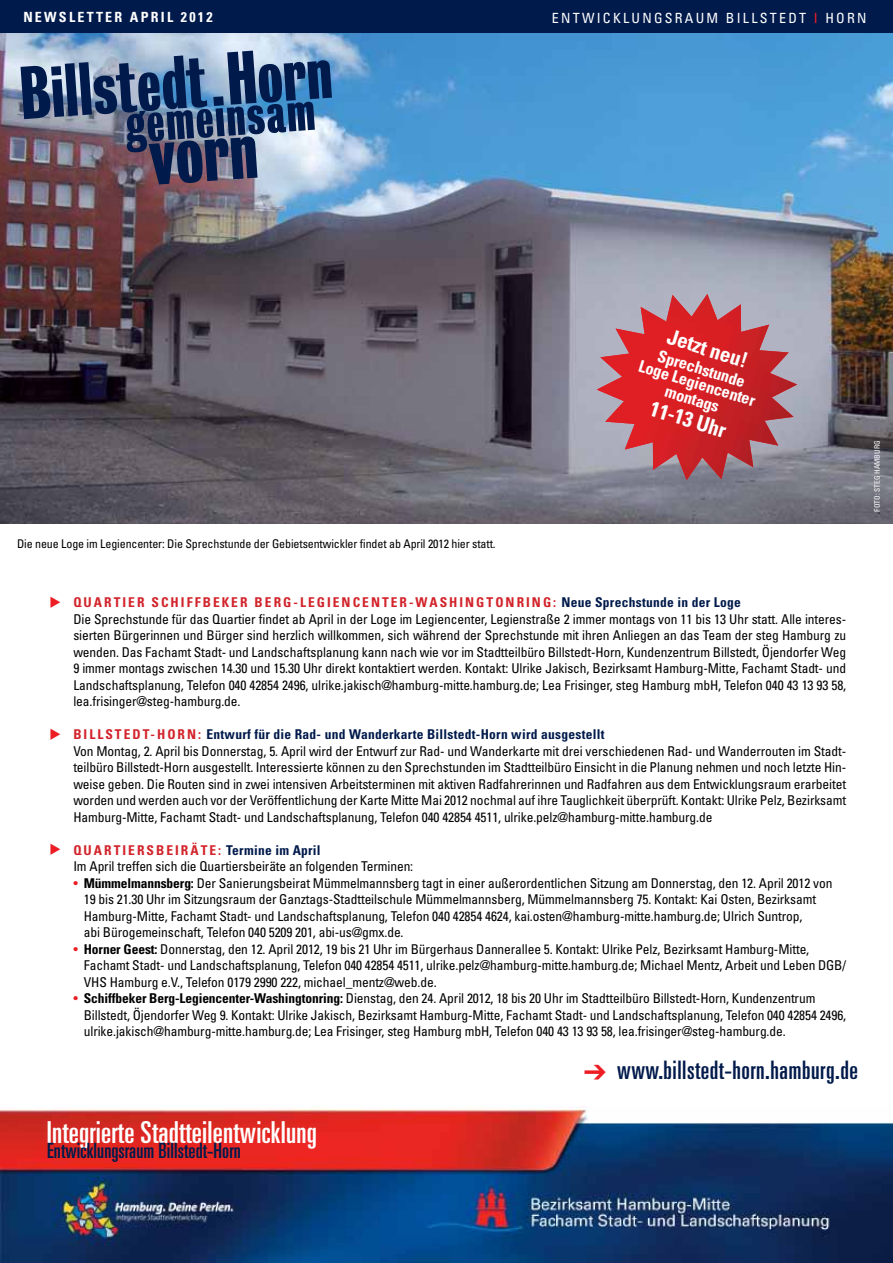
<style>
.page{position:relative;width:893px;height:1263px;background:#fff}
.page>*{position:absolute;margin:0;border:0;box-sizing:border-box;transform-origin:0 0}
.t1{font:75px "Bureau Grotesque One Seven";color:#001a4b}
.t2{font:68.25px "Bureau Grotesque One Seven";color:#001a4b}
.t3{font:51px "Bureau Grotesque One Seven";color:#001a4b}
.t4{font:ultra-condensed 30.3px "Univers";letter-spacing:.01em;color:#fff}
.t5{font:ultra-condensed 25.5px "Univers";letter-spacing:.02em;color:#001a4b}
.t6{font:700 condensed 21.3px "Univers";color:#fff}
.t7{font:ultra-condensed 21px "Univers";letter-spacing:.005em;color:#001a4b}
.t8{font:700 condensed 16.5px/15px "Univers";color:#fff;text-align:center}
.t9{font:condensed 14.1px "Univers";letter-spacing:.16em;color:#fff}
.t10{font:700 condensed 14.1px "Univers";letter-spacing:.16em;color:#fff}
.t11{font:condensed 13.5px/16.5px "Univers";letter-spacing:-.01em;color:#000}
.t12{font:700 condensed 13.5px "Univers";letter-spacing:.15em;color:#d2232a}
.t13{font:condensed 12px "Univers";letter-spacing:-.01em;color:#000}
.t14{font:condensed 7.5px "Univers";color:#fff}
.s1{color:#ed1d24}
.s2{font-weight:700;color:#d2232a}
.s3{font-weight:700;color:#001a4b}
.s4{font-weight:700}
</style>
<div class="page">
<img style="left:0;top:33px;width:893px;height:490px">
<svg style="left:213px;top:96px;width:11px;height:10px"></svg>
<div style="left:0;top:0;width:893px;height:33px;background:#001a4b"></div>
<img style="left:0;top:1107px;width:893px;height:156px">
<img style="left:597px;top:294px;width:200px;height:186px">
<p class="t10" style="left:23px;top:9px;width:191px">Newsletter April 2012</p>
<p class="t9" style="left:552px;top:9px;width:316px">Entwicklungsraum Billste dt <span class="s1">I</span> Horn</p>
<h2 class="t2" style="left:17px;top:56px;width:315px;rotate:-4deg">Billstedt Horn</h2>
<h1 class="t1" style="left:146px;top:115px;width:110px;rotate:-4deg">vorn</h1>
<h3 class="t3" style="left:123px;top:95px;width:192px;rotate:-4deg">gemeinsam</h3>
<p class="t13" style="left:17px;top:536px;width:480px">Die neue Loge im Legiencenter: Die Sprechstunde der Gebietsentwickler findet ab April 2012 hier statt.</p>
<h3 class="t6" style="left:672px;top:324px;width:85px;rotate:17deg">Jetztneu!</h3>
<p class="t8" style="left:646px;top:343px;width:126px;rotate:17deg">Sprechstunde<br>Loge Legiencenter</p>
<p class="t8" style="left:668px;top:383px;width:59px;rotate:17deg">montags</p>
<h3 class="t6" style="left:654px;top:395px;width:85px;rotate:17deg">11-13 Uhr</h3>
<p class="t14" style="left:872px;top:511px;width:72px;rotate:-90deg">Foto: Steg hamb urg</p>
<p class="t11" style="left:73px;top:594px;width:774px;text-indent:336px"><span class="s2">- WAS HI NGTONRI NG:</span> <span class="s3">Neue Sprechstunde in der Loge<br></span>Die Sprechstunde für das Quartier findet ab April in der Loge im Legiencenter, Legienstraße 2 immer montags von 11 bis 13 Uhr statt. Alle interes&shy;sierten Bürgerinnen und Bürger sind herzlich willkommen, sich während der Sprechstunde mit ihren Anliegen an das Team der steg Hamburg zu wenden. Das Fachamt Stadt- und Landschaftsplanung kann nach wie vor im Stadtteilbüro Billstedt-Horn, Kundenzentrum Billstedt, Öjendorfer Weg 9 immer montags zwischen 14.30 und 15.30 Uhr direkt kontaktiert werden. Kontakt: Ulrike Jakisch, Bezirksamt Hamburg-Mitte, Fachamt Stadt- und Landschaftsplanung, Telefon 040 42854 2496, ulrike.jakisch@hamburg-mitte.hamburg.de; Lea Frisinger, steg Hamburg mbH, Telefon 040 43 13 93 58, lea.frisinger@steg-hamburg.de.</p>
<p class="t11" style="left:73px;top:726px;width:774px"><span class="s2">Billstedt-Ho rn :</span> <span class="s3">Entwurf für die Rad- und Wanderkarte Billstedt-Horn wird ausgestellt<br></span>Von Montag, 2. April bis Donnerstag, 5. April wird der Entwurf zur Rad- und Wanderkarte mit drei verschiedenen Rad- und Wanderrouten im Stadt&shy;teilbüro Billstedt-Horn ausgestellt. Interessierte können zu den Sprechstunden im Stadtteilbüro Einsicht in die Planung nehmen und noch letzte Hin&shy;weise geben. Die Routen sind in zwei intensiven Arbeitsterminen mit aktiven Radfahrerinnen und Radfahren aus dem Entwicklungsraum erarbeitet worden und werden auch vor der Veröffentlichung der Karte Mitte Mai 2012 nochmal auf ihre Tauglichkeit überprüft. Kontakt: Ulrike Pelz, Bezirksamt Hamburg-Mitte, Fachamt Stadt- und Landschaftsplanung, Telefon 040 42854 4511, ulrike.pelz@hamburg-mitte.hamburg.de</p>
<p class="t12" style="left:73px;top:841px;width:40px">QUARTIERS</p>
<p class="t12" style="left:156px;top:841px;width:19px">BEIR</p>
<p class="t12" style="left:73px;top:594px;width:40px">QUARTIER</p>
<p class="t12" style="left:152px;top:594px;width:240px">SCHI FFBEKER BERG-LEGIENCENTER</p>
<p class="t11" style="left:73px;top:841px;width:341px;text-indent:117px"><span class="s2">ÄTE :</span> <span class="s3">Termine im April<br></span>Im April treffen sich die Quartiersbeiräte an folgenden Terminen:</p>
<p class="t11" style="left:84px;top:874px;width:750px;text-indent:-11px"><span class="s1">•</span> <span class="s4">Mümmelmannsberg:</span> Der Sanierungsbeirat Mümmelmannsberg tagt in einer außerordentlichen Sitzung am Donnerstag, den 12. April 2012 von 19 bis 21.30 Uhr im Sitzungsraum der Ganztags-Stadtteilschule M ümmelmannsberg, M ümmelmannsberg 75. Kontakt: Kai Osten, Bezirksamt Hamburg-Mitte, Fachamt Stadt- und Landschaftsplanung, Telefon 040 42854 4624, kai.osten@hamburg-mitte.hamburg.de; Ulrich Suntrop,<br>abi Bürogemeinschaft, Telefon 040 5209 201, abi-us@gmx.de.</p>
<p class="t11" style="left:84px;top:940px;width:764px;text-indent:-11px"><span class="s1">•</span> <span class="s4">Horner Geest:</span> Donnerstag, den 12. April 2012, 19 bis 21 Uhr im Bürgerhaus Dannerallee 5. Kontakt: Ulrike Pelz, Bezirksamt Hamburg-Mitte,<br>Fachamt Stadt- und Landschaftsplanung, Telefon 040 42854 4511, ulrike.pelz@hamburg-mitte.hamburg.de; Michael Mentz, Arbeit und Leben DG B/<br>VHS Hamburg e.V., Telefon 0179 2990 222, michael_mentz@web.de.</p>
<p class="t11" style="left:84px;top:990px;width:764px;text-indent:-11px"><span class="s1">•</span> <span class="s4">Schiffbeker Berg-Legiencenter-Washingtonring:</span> D ienstag, den 24. April 2012, 18 bis 20 U hr im Stadtteilbüro Billstedt-Horn, Kundenzentrum<br>Billstedt, Öjendorfer Weg 9. Kontakt: U lrike Jakisch, Bezirksamt Hamburg-M itte, Fachamt Stadt- und Landschaftsplanung, Telefon 040 42854 2496, ulrike.jakisch@hamburg-mitte.hamburg.de; Lea Frisinger, steg Hamburg mbH, Telefon 040 43 13 93 58, lea.frisinger@steg-hamburg.de.</p>
<h3 class="t4" style="left:47px;top:1115px;width:272px">Integrierte Stadtteilentwicklung</h3>
<h3 class="t7" style="left:47px;top:1138px;width:195px">Entwicklungsraum Billstedt-Horn</h3>
<h3 class="t5" style="left:584px;top:1056px;width:276px"><span class="s1">➔</span> www.billstedt-horn.hamburg.de</h3>
</div>
